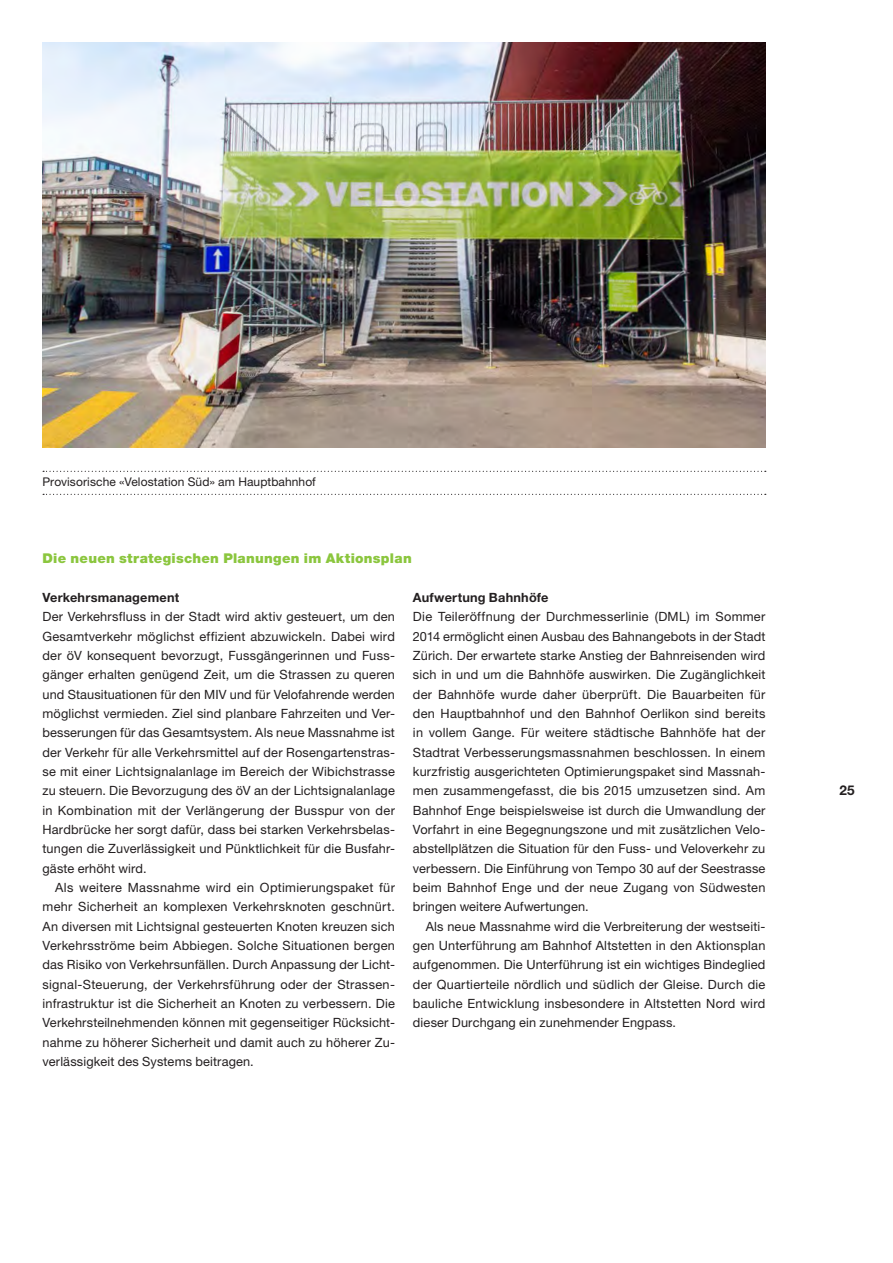
<style>
.page{position:relative;width:893px;height:1263px;background:#fff}
.page>*{position:absolute;margin:0;border:0;box-sizing:border-box;transform-origin:0 0}
.Untertitel_h1_mit_Ab{font:900 13.5px "Helvetica Neue LT Std";letter-spacing:.02em;color:#8bc63e}
.t1{font:700 13.5px "Helvetica Neue LT Std";color:#231f20}
.Lauftext{font:12.75px/19.4px "Helvetica Neue LT Std";letter-spacing:.01em;color:#231f20;text-align:justify}
.Lauftext_Einzug{font:12.75px/19.4px "Helvetica Neue LT Std";letter-spacing:.015em;color:#231f20;text-align:justify}
.Lauftext-2{font:700 12.75px "Helvetica Neue LT Std";letter-spacing:.015em;color:#231f20}
.Legendentext{font:12px "Helvetica Neue LT Std";letter-spacing:.005em;color:#231f20}
</style>
<div class="page">
<svg style="left:43px;top:471px;width:723px;height:1px"></svg>
<svg style="left:43px;top:494px;width:723px;height:1px"></svg>
<img style="left:43px;top:43px;width:722px;height:404px">
<p class="Legendentext" style="left:43px;top:474px;width:275px">Provisorische «Velostation Süd» am Hauptbahnhof</p>
<p class="Untertitel_h1_mit_Ab" style="left:43px;top:550px;width:371px">Die neuen strategischen Planungen im Aktionsplan</p>
<p class="Lauftext-2" style="left:43px;top:589px;width:138px">Verkehrsmanagement</p>
<p class="Lauftext" style="left:43px;top:607px;width:354px">Der Verkehrsfluss in der Stadt wird aktiv gesteuert, um den Gesamtverkehr möglichst effizient abzuwickeln. Dabei wird der öV konsequent bevorzugt, Fussgängerinnen und Fuss&shy;gänger erhalten genügend Zeit, um die Strassen zu queren und Stausituationen für den MIV und für Velofahrende werden möglichst vermieden. Ziel sind planbare Fahrzeiten und Ver&shy;besserungen für das Gesamtsystem. Als neue Massnahme ist der Verkehr für alle Verkehrsmittel auf der Rosengartenstras&shy;se mit einer Lichtsignalanlage im Bereich der Wibichstrasse zu steuern. Die Bevorzugung des öV an der Lichtsignalanlage in Kombination mit der Verlängerung der Busspur von der Hardbrücke her sorgt dafür, dass bei starken Verkehrsbelas&shy;tungen die Zuverlässigkeit und Pünktlichkeit für die Busfahr&shy;gäste erhöht wird.</p>
<p class="Lauftext_Einzug" style="left:43px;top:878px;width:354px;text-indent:13px">Als weitere Massnahme wird ein Optimierungspaket für mehr Sicherheit an komplexen Verkehrsknoten geschnürt.<br>An diversen mit Lichtsignal gesteuerten Knoten kreuzen sich Verkehrsströme beim Abbiegen. Solche Situationen bergen das Risiko von Verkehrsunfällen. Durch Anpassung der Licht&shy;signal-Steuerung, der Verkehrsführung oder der Strassen&shy;infrastruktur ist die Sicherheit an Knoten zu verbessern. Die Verkehrsteilnehmenden können mit gegenseitiger Rücksicht&shy;nahme zu höherer Sicherheit und damit auch zu höherer Zu&shy;verlässigkeit des Systems beitragen.</p>
<p class="Lauftext-2" style="left:413px;top:589px;width:137px">Aufwertung Bahnhöfe</p>
<p class="Lauftext" style="left:413px;top:607px;width:354px">Die Teileröffnung der Durchmesserlinie (DML) im Sommer 2014 ermöglicht einen Ausbau des Bahnangebots in der Stadt Zürich. Der erwartete starke Anstieg der Bahnreisenden wird sich in und um die Bahnhöfe auswirken. Die Zugänglichkeit der Bahnhöfe wurde daher überprüft. Die Bauarbeiten für den Hauptbahnhof und den Bahnhof Oerlikon sind bereits in vollem Gange. Für weitere städtische Bahnhöfe hat der Stadtrat Verbesserungsmassnahmen beschlossen. In einem kurzfristig ausgerichteten Optimierungspaket sind Massnah&shy;men zusammengefasst, die bis 2015 umzusetzen sind. Am Bahnhof Enge beispielsweise ist durch die Umwandlung der Vorfahrt in eine Begegnungszone und mit zusätzlichen Velo&shy;abstellplätzen die Situation für den Fuss- und Veloverkehr zu verbessern. Die Einführung von Tempo 30 auf der Seestrasse beim Bahnhof Enge und der neue Zugang von Südwesten bringen weitere Aufwertungen.</p>
<p class="Lauftext_Einzug" style="left:413px;top:916px;width:354px;text-indent:13px">Als neue Massnahme wird die Verbreiterung der westseiti&shy;gen Unterführung am Bahnhof Altstetten in den Aktionsplan aufgenommen. Die Unterführung ist ein wichtiges Bindeglied der Quartierteile nördlich und südlich der Gleise. Durch die bauliche Entwicklung insbesondere in Altstetten Nord wird dieser Durchgang ein zunehmender Engpass.</p>
<p class="t1" style="left:839px;top:782px;width:17px">25</p>
</div>
